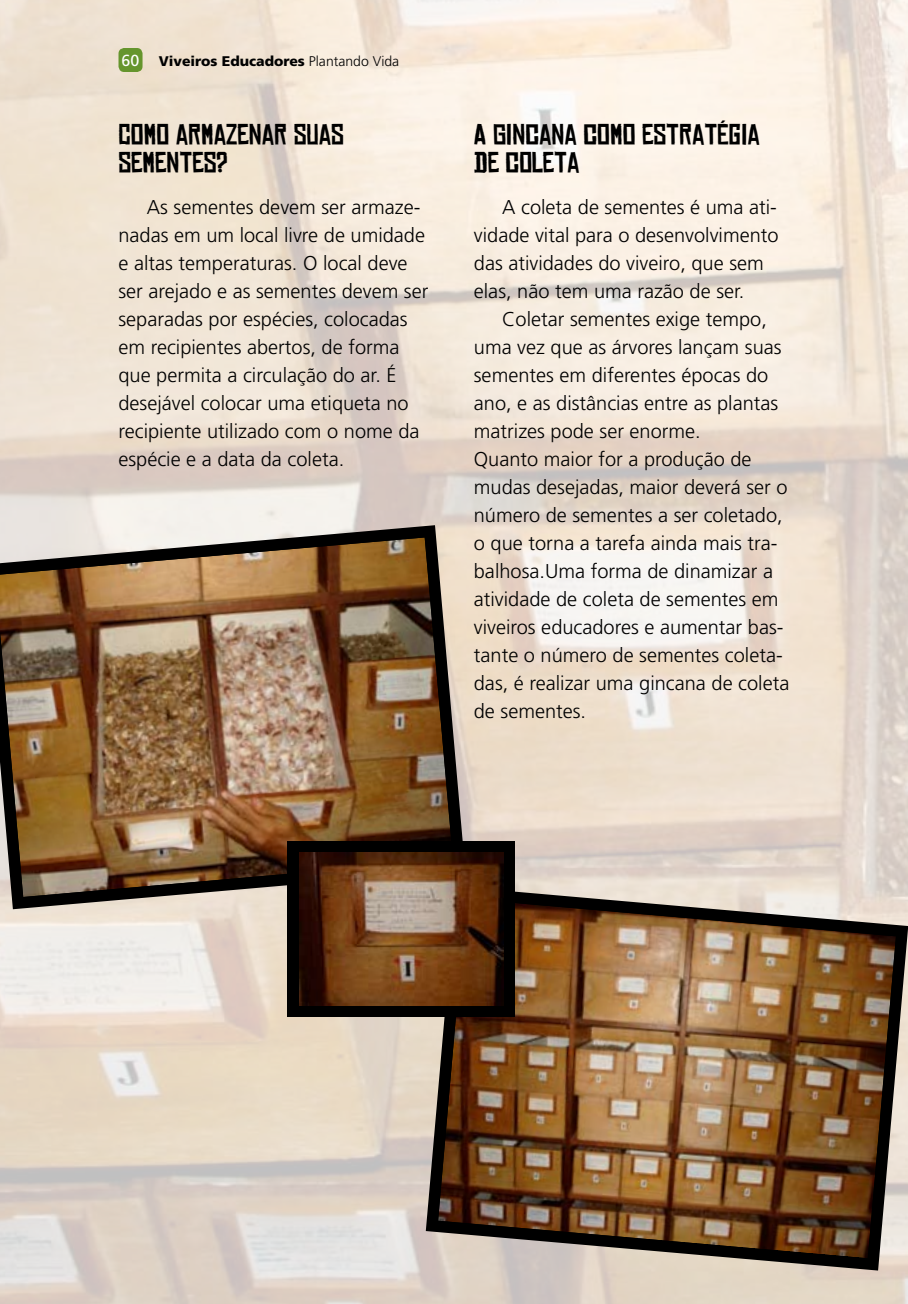
<style>
.page{position:relative;width:908px;height:1304px;background:#fff}
.page>*{position:absolute;margin:0;border:0;box-sizing:border-box;transform-origin:0 0}
.t1{font:28px/28px "Chinese Rocks";color:#000}
.t2{font:300 20px/28px "Frutiger";color:#000}
.t3{font:900 14px "Frutiger";color:#000}
.s1{font-weight:400;font-size:16px;color:#fff}
.s2{font-weight:300}
</style>
<div class="page">
<img style="left:0;top:0;width:908px;height:1304px">
<div style="left:118px;top:48px;width:24px;height:24px;background:#65952d;border-radius:6px"></div>
<svg style="left:0;top:525px;width:465px;height:384px;background:#c1b9b0"></svg>
<svg style="left:425px;top:886px;width:482px;height:385px;background:#c0b7ac"></svg>
<img style="left:0;top:537px;width:452px;height:360px">
<img style="left:438px;top:899px;width:457px;height:359px">
<div style="left:287px;top:842px;width:227px;height:175px;background:#000"></div>
<img style="left:299px;top:853px;width:204px;height:153px">
<p class="t3" style="left:121px;top:52px;width:279px"><span class="s1">60</span> Viveiros Educadores <span class="s2">Plantando Vida</span></p>
<h1 class="t1" style="left:118px;top:120px;width:227px">COMO ARMAZENAR SUAS<br>SEMENTES?</h1>
<p class="t2" style="left:118px;top:193px;width:311px;text-indent:28px">As sementes devem ser armaze&shy;nadas em um local livre de umidade e altas temperaturas. O local deve ser arejado e as sementes devem ser separadas por espécies, colocadas em recipientes abertos, de forma que permita a circulação do ar. É desejável colocar uma etiqueta no recipiente utilizado com o nome da espécie e a data da coleta.</p>
<h1 class="t1" style="left:473px;top:120px;width:287px">A GINCANA COMO ESTRATÉGIA<br>DE COLETA</h1>
<p class="t2" style="left:473px;top:193px;width:306px;text-indent:28px">A coleta de sementes é uma ati&shy;vidade vital para o desenvolvimento das atividades do viveiro, que sem elas, não tem uma razão de ser.</p>
<p class="t2" style="left:473px;top:305px;width:317px;text-indent:28px">Coletar sementes exige tempo, uma vez que as árvores lançam suas sementes em diferentes épocas do ano, e as distâncias entre as plantas matrizes pode ser enorme.<br>Quanto maior for a produção de mudas desejadas, maior deverá ser o número de sementes a ser coletado, o que torna a tarefa ainda mais tra&shy;balhosa.Uma forma de dinamizar a atividade de coleta de sementes em viveiros educadores e aumentar bas&shy;tante o número de sementes coleta&shy;das, é realizar uma gincana de coleta de sementes.</p>
</div>
